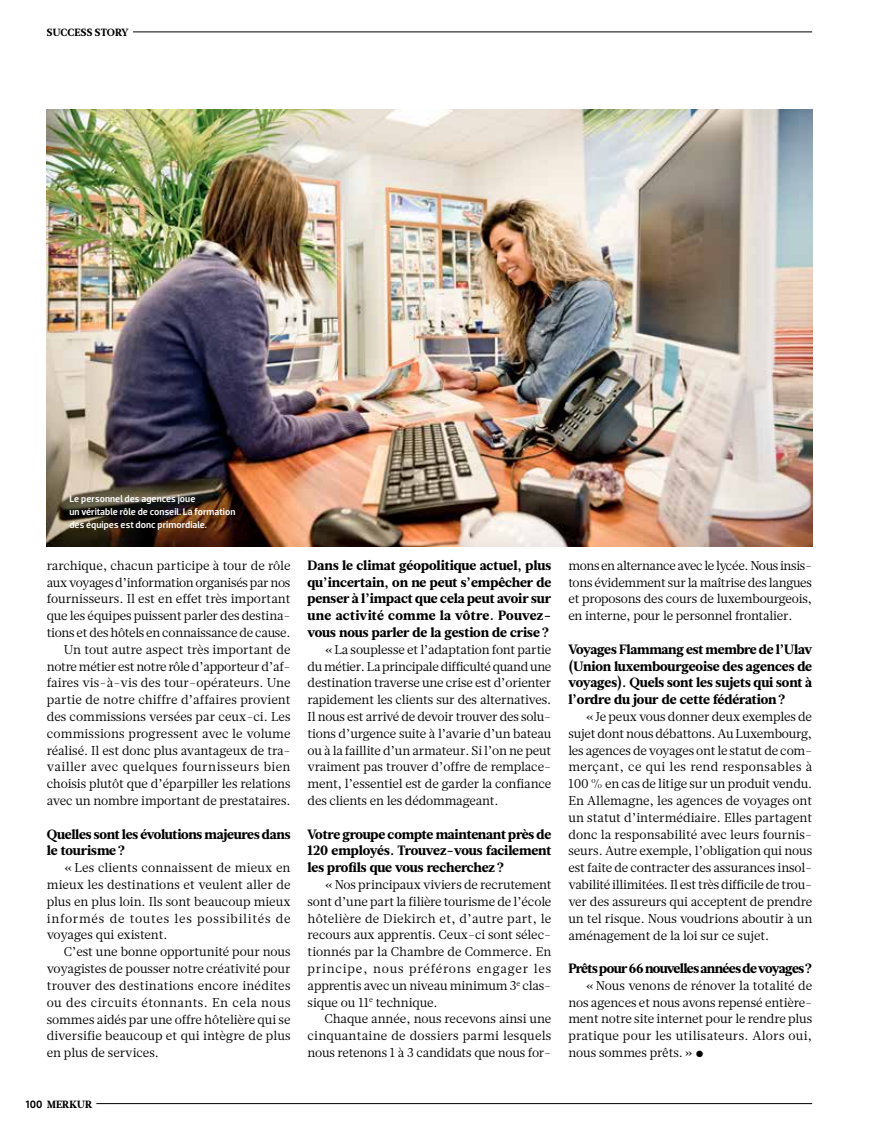
<style>
.page{position:relative;width:893px;height:1127px;background:#fff}
.page>*{position:absolute;margin:0;border:0;box-sizing:border-box;transform-origin:0 0}
.t1{font:900 13.5px/16.8px "Glosa";letter-spacing:-.01em;color:#000;text-align:justify}
.t2{font:900 13.5px "Glosa";letter-spacing:-.045em;color:#000}
.t3{font:12.75px/16.8px "Glosa Text";letter-spacing:-.005em;color:#000;text-align:justify}
.t4{font:900 10.5px "Glosa Text";color:#000}
.t5{font:500 9.75px/12.6px "Dobra";letter-spacing:.005em;color:#fff}
.s1{font-family:"Dobra";font-weight:500;font-size:10.8px}
</style>
<div class="page">
<hr style="left:96px;top:1103px;width:716px;height:1px;background:#000">
<hr style="left:133px;top:32px;width:679px;height:1px;background:#000">
<img style="left:47px;top:110px;width:765px;height:436px">
<p class="t4" style="left:47px;top:25px;width:83px">SUCCESS STORY</p>
<p class="t5" style="left:69px;top:493px;width:168px">Le personnel des agences joue<br>un véritable rôle de conseil. La formation des équipes est donc primordiale.</p>
<p class="t3" style="left:47px;top:557px;width:245px;text-align:right">rarchique, chacun participe à tour de rôle aux voyages d’information organisés par nos fournisseurs. Il est en effet très important que les équipes puissent parler des destina&shy;tions et des hôtels en connaissance de cause.<br>Un tout autre aspect très important de notre métier est notre rôle d’apporteur d’af&shy;faires vis-à-vis des tour-opérateurs. Une partie de notre chiffre d’affaires provient des commissions versées par ceux-ci. Les commissions progressent avec le volume réalisé. Il est donc plus avantageux de tra&shy;vailler avec quelques fournisseurs bien choisis plutôt que d’éparpiller les relations avec un nombre important de prestataires.</p>
<p class="t1" style="left:47px;top:826px;width:245px">Quelles sont les évolutions majeures dans le tourisme?</p>
<p class="t3" style="left:47px;top:859px;width:245px;text-indent:17px">«Les clients connaissent de mieux en mieux les destinations et veulent aller de plus en plus loin. Ils sont beaucoup mieux informés de toutes les possibilités de voyages qui existent.</p>
<p class="t3" style="left:47px;top:943px;width:245px;text-indent:17px">C’est une bonne opportunité pour nous voyagistes de pousser notre créativité pour trouver des destinations encore inédites ou des circuits étonnants. En cela nous sommes aidés par une offre hôtelière qui se diversifie beaucoup et qui intègre de plus en plus de services.</p>
<p class="t4" style="left:26px;top:1097px;width:68px"><span class="s1">100</span> MERKUR</p>
<p class="t1" style="left:308px;top:557px;width:245px">Dans le climat géopolitique actuel, plus qu’incertain, on ne peut s’empêcher de penser à l’impact que cela peut avoir sur une activité comme la vôtre. Pouvez&shy;vous nous parler de la gestion de crise?</p>
<p class="t3" style="left:308px;top:641px;width:245px;text-indent:17px">«La souplesse et l’adaptation font partie du métier. La principale difficulté quand une destination traverse une crise est d’orienter rapidement les clients sur des alternatives.<br>Il nous est arrivé de devoir trouver des solu&shy;tions d’urgence suite à l’avarie d’un bateau ou à la faillite d’un armateur. Si l’on ne peut vraiment pas trouver d’offre de remplace&shy;ment, l’essentiel est de garder la confiance des clients en les dédommageant.</p>
<p class="t1" style="left:308px;top:826px;width:245px">Votre groupe compte maintenant près de 120 employés. Trouvez-vous facilement les profils que vous recherchez?</p>
<p class="t3" style="left:308px;top:876px;width:245px;text-indent:17px">«Nos principaux viviers de recrutement sont d’une part la filière tourisme de l’école hôtelière de Diekirch et, d’autre part, le recours aux apprentis. Ceux-ci sont sélec&shy;tionnés par la Chambre de Commerce. En principe, nous préférons engager les apprentis avec un niveau minimum 3<sup>e</sup> clas&shy;sique ou 11<sup>e</sup> technique.</p>
<p class="t3" style="left:308px;top:1011px;width:245px;text-indent:17px">Chaque année, nous recevons ainsi une cinquantaine de dossiers parmi lesquels nous retenons 1 à 3 candidats que nous for-</p>
<p class="t3" style="left:568px;top:557px;width:245px">mons en alternance avec le lycée. Nous insis&shy;tons évidemment sur la maîtrise des langues et proposons des cours de luxembourgeois, en interne, pour le personnel frontalier.</p>
<p class="t1" style="left:568px;top:641px;width:245px">Voyages Flammang est membre de l’Ulav (Union luxembourgeoise des agences de voyages). Quels sont les sujets qui sont à l’ordre du jour de cette fédération?</p>
<p class="t3" style="left:568px;top:708px;width:245px;text-indent:17px">«Je peux vous donner deux exemples de sujet dont nous débattons. Au Luxembourg, les agences de voyages ont le statut de com&shy;merçant, ce qui les rend responsables à 100% en cas de litige sur un produit vendu.<br>En Allemagne, les agences de voyages ont un statut d’intermédiaire. Elles partagent donc la responsabilité avec leurs fournis&shy;seurs. Autre exemple, l’obligation qui nous est faite de contracter des assurances insol&shy;vabilité illimitées. Il est très difficile de trou&shy;ver des assureurs qui acceptent de prendre un tel risque. Nous voudrions aboutir à un aménagement de la loi sur ce sujet.</p>
<p class="t2" style="left:568px;top:959px;width:245px">Prêts pour 66 nouvelles années de voyages?</p>
<p class="t3" style="left:568px;top:977px;width:245px;text-indent:17px">«Nous venons de rénover la totalité de nos agences et nous avons repensé entière&shy;ment notre site internet pour le rendre plus pratique pour les utilisateurs. Alors oui, nous sommes prêts.» ●</p>
</div>
